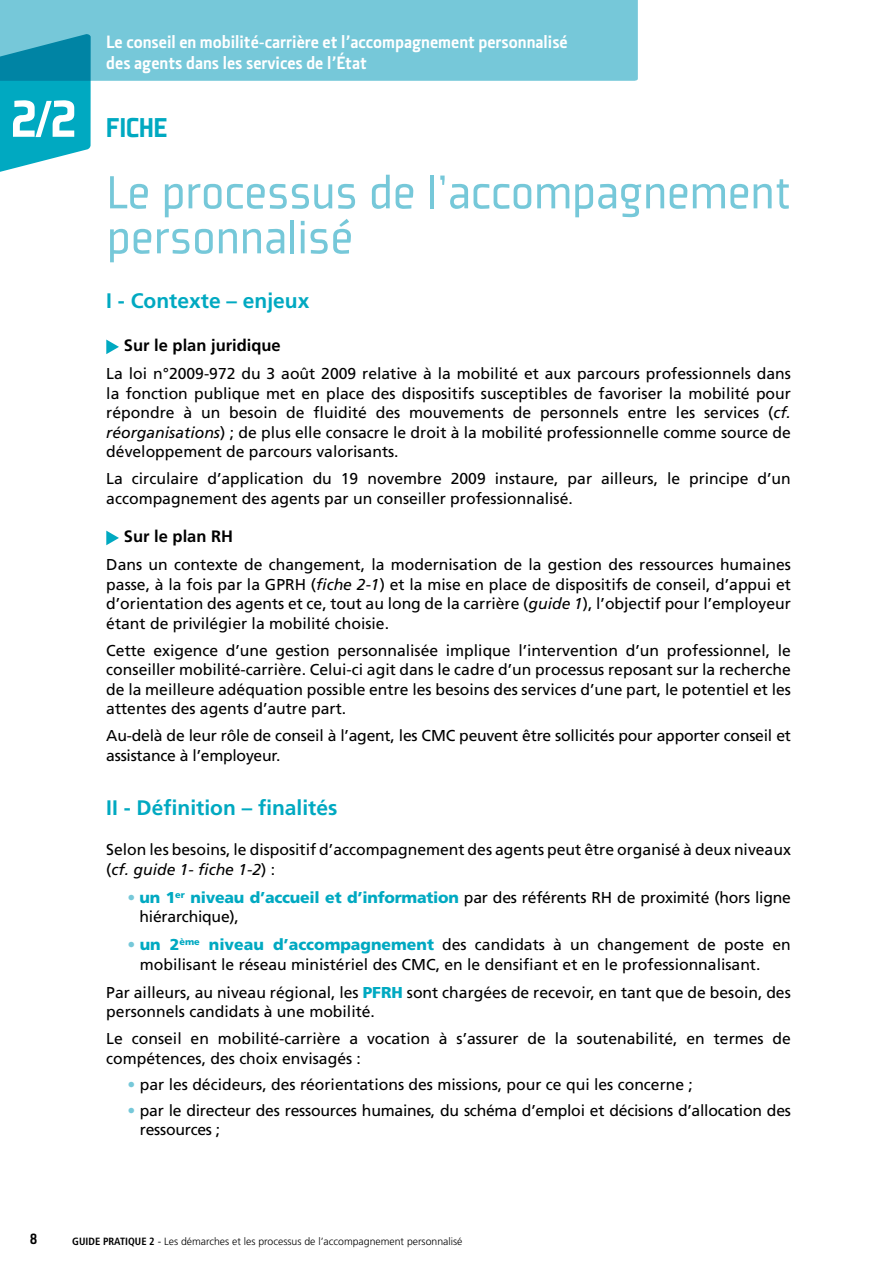
<style>
.page{position:relative;width:893px;height:1263px;background:#fff}
.page>*{position:absolute;margin:0;border:0;box-sizing:border-box;transform-origin:0 0}
.t1{font:900 57px "Plexes";color:#fff}
.t2{font:51px/45px "Plexes";letter-spacing:-.025em;color:#76c8d9}
.t3{font:900 30px "Plexes";color:#00a9c1}
.t4{font:700 21px "Frutiger LT Std";color:#00a9c1}
.t5{font:700 18px/21px "Section";color:#fff}
.t6{font:700 16.5px "Frutiger LT Std";color:#000}
.t7{font:15.75px/19.5px "Frutiger LT Std";color:#000}
.t8{font:15px "Section Bold Caps";color:#000}
.t9{font:300 10.5px "Frutiger";color:#000}
.s1{font-style:italic}
.s2{color:#76c8d9}
.s3{font-weight:900;color:#00a9c1}
.s4{font-weight:700;font-stretch:condensed}
</style>
<div class="page">
<div style="left:0;top:0;width:638px;height:81px;background:#76c8d9"></div>
<svg style="left:0;top:34px;width:91px;height:138px;background:#1fa9c0"></svg>
<svg style="left:106px;top:340px;width:13px;height:14px"></svg>
<svg style="left:106px;top:531px;width:13px;height:14px"></svg>
<h1 class="t1" style="left:11px;top:88px;width:67px">2/2</h1>
<p class="t5" style="left:106px;top:31px;width:463px">Le conseil en mobilité-carrière et l’accompagnement personnalisé des agents dans les services de l’État</p>
<h3 class="t3" style="left:106px;top:111px;width:63px">FICHE</h3>
<h2 class="t2" style="left:106px;top:169px;width:686px">Le processus de l’accompagnement personnalisé</h2>
<h3 class="t4" style="left:106px;top:289px;width:205px">I - Contexte – enjeux</h3>
<p class="t6" style="left:124px;top:336px;width:158px">Sur le plan juridique</p>
<p class="t7" style="left:106px;top:364px;width:686px;text-align:justify">La loi n°2009-972 du 3 août 2009 relative à la mobilité et aux parcours professionnels dans la fonction publique met en place des dispositifs susceptibles de favoriser la mobilité pour répondre à un besoin de fluidité des mouvements de personnels entre les services (<span class="s1">cf. réorganisations</span>) ; de plus elle consacre le droit à la mobilité professionnelle comme source de développement de parcours valorisants.</p>
<p class="t7" style="left:106px;top:469px;width:686px">La circulaire d’application du 19 novembre 2009 instaure, par ailleurs, le principe d’un accompagnement des agents par un conseiller professionnalisé.</p>
<p class="t6" style="left:124px;top:527px;width:111px">Sur le plan RH</p>
<p class="t7" style="left:106px;top:555px;width:686px;text-align:justify">Dans un contexte de changement, la modernisation de la gestion des ressources humaines passe, à la fois par la GPRH (<span class="s1">fiche 2-1</span>) et la mise en place de dispositifs de conseil, d’appui et d’orientation des agents et ce, tout au long de la carrière (<span class="s1">guide 1</span>), l’objectif pour l’employeur étant de privilégier la mobilité choisie.</p>
<p class="t7" style="left:106px;top:641px;width:686px;text-align:justify">Cette exigence d’une gestion personnalisée implique l’intervention d’un professionnel, le conseiller mobilité-carrière. Celui-ci agit dans le cadre d’un processus reposant sur la recherche de la meilleure adéquation possible entre les besoins des services d’une part, le potentiel et les attentes des agents d’autre part.</p>
<p class="t7" style="left:106px;top:726px;width:686px">Au-delà de leur rôle de conseil à l’agent, les CMC peuvent être sollicités pour apporter conseil et assistance à l’employeur.</p>
<h3 class="t4" style="left:106px;top:795px;width:233px">II - Définition – finalités</h3>
<p class="t7" style="left:106px;top:840px;width:686px">Selon les besoins, le dispositif d’accompagnement des agents peut être organisé à deux niveaux (<span class="s1">cf. guide 1- fiche 1-2</span>) :</p>
<p class="t7" style="left:140px;top:888px;width:653px;text-indent:-12px"><span class="s2">•</span> <span class="s3">un 1</span><sup>er</sup> <span class="s3">niveau d’accueil et d’information</span> par des référents RH de proximité (hors ligne hiérarchique),</p>
<p class="t7" style="left:140px;top:935px;width:653px;text-indent:-12px"><span class="s2">•</span> <span class="s3">un 2</span><sup>ème</sup> <span class="s3">niveau d’accompagnement</span> des candidats à un changement de poste en mobilisant le réseau ministériel des CMC, en le densifiant et en le professionnalisant.</p>
<p class="t7" style="left:106px;top:983px;width:686px">Par ailleurs, au niveau régional, les <span class="s3">PFRH</span> sont chargées de recevoir, en tant que de besoin, des personnels candidats à une mobilité.</p>
<p class="t7" style="left:106px;top:1029px;width:686px">Le conseil en mobilité-carrière a vocation à s’assurer de la soutenabilité, en termes de compétences, des choix envisagés :</p>
<p class="t7" style="left:128px;top:1074px;width:567px"><span class="s2">•</span> par les décideurs, des réorientations des missions, pour ce qui les concerne ;</p>
<p class="t7" style="left:140px;top:1100px;width:653px;text-indent:-12px"><span class="s2">•</span> par le directeur des ressources humaines, du schéma d’emploi et décisions d’allocation des ressources ;</p>
<p class="t8" style="left:30px;top:1229px;width:9px">8</p>
<p class="t9" style="left:72px;top:1235px;width:392px"><span class="s4">GUIDE PRATIQUE 2</span> - Les démarches et les processus de l’accompagnement personnalisé</p>
</div>
